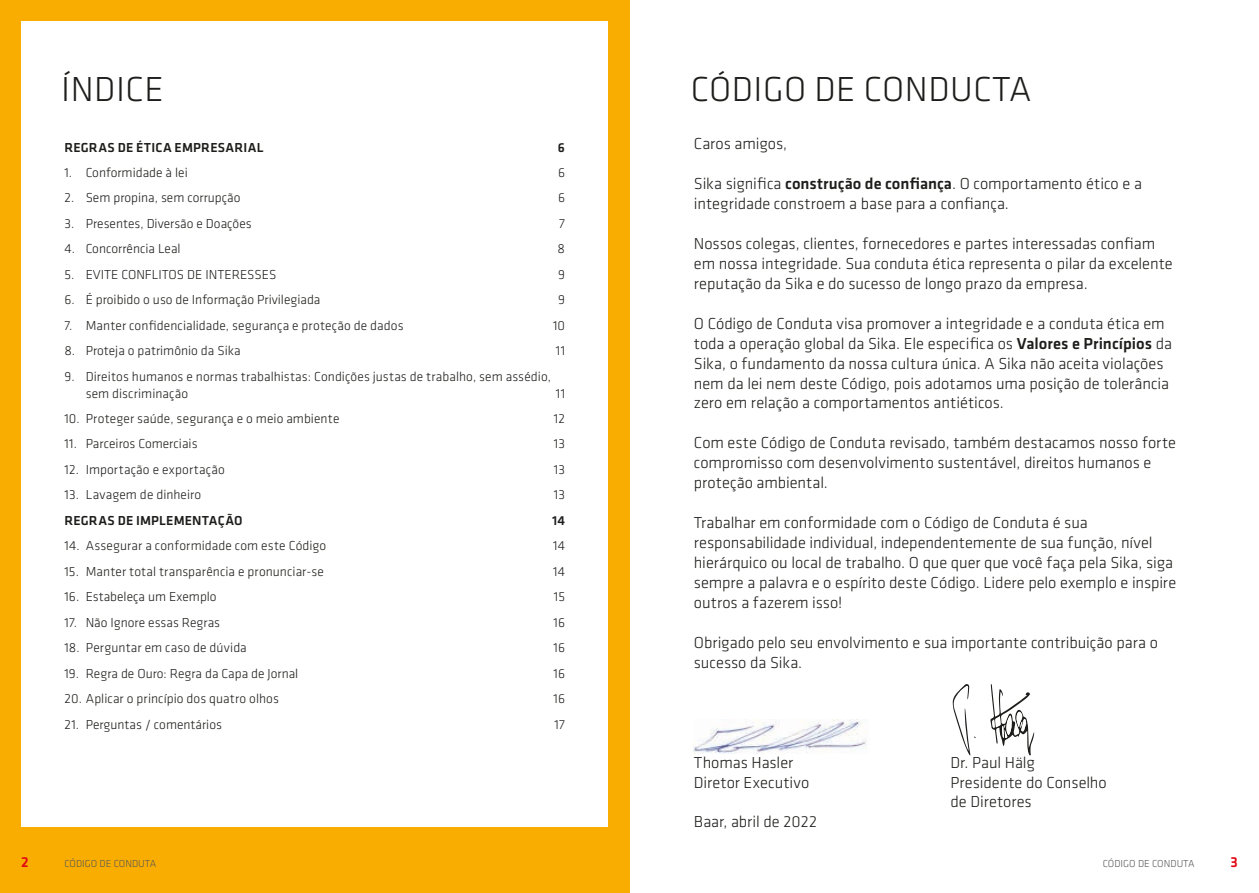
<style>
.page{position:relative;width:1259px;height:893px;background:#fff}
.page>*{position:absolute;margin:0;border:0;box-sizing:border-box;transform-origin:0 0}
.SI_Klavica_HL2{font:300 36px "Klavika";letter-spacing:.015em;color:#1d1d1b}
.SI_Klavika_copy{font:300 16.5px/20px "Klavika";letter-spacing:-.005em;color:#1d1d1b}
.t1{font:500 15px "Klavika";color:#e30614}
.SI_Klavika_copy-2{font:300 13.5px/17px "Klavika";color:#1d1d1b}
.SI_Klavika_copy-3{font:500 13.5px "Klavika";letter-spacing:.02em;color:#1d1d1b}
.t2{font:300 10.5px "Klavika";color:#575756}
.s1{font-weight:500}
</style>
<div class="page">
<div style="left:0;top:0;width:629px;height:893px;background:#f9ad01"></div>
<div style="left:21px;top:21px;width:587px;height:806px;background:#fff"></div>
<svg style="left:952px;top:684px;width:23px;height:72px"></svg>
<svg style="left:990px;top:684px;width:44px;height:72px"></svg>
<img style="left:694px;top:720px;width:173px;height:33px">
<p class="SI_Klavica_HL2" style="left:61px;top:68px;width:104px">ÍNDICE</p>
<p class="SI_Klavika_copy-3" style="left:64px;top:138px;width:201px">REGRAS DE ÉTICA EMPRESARIAL</p>
<p class="SI_Klavika_copy-3" style="left:558px;top:138px;width:9px">6</p>
<p class="SI_Klavika_copy-2" style="left:64px;top:164px;width:125px">1. Conformidade à lei</p>
<p class="SI_Klavika_copy-2" style="left:558px;top:164px;width:8px">6</p>
<p class="SI_Klavika_copy-2" style="left:64px;top:189px;width:178px">2. Sem propina, sem corrupção</p>
<p class="SI_Klavika_copy-2" style="left:558px;top:189px;width:8px">6</p>
<p class="SI_Klavika_copy-2" style="left:64px;top:215px;width:189px">3. Presentes, Diversão e Doações</p>
<p class="SI_Klavika_copy-2" style="left:559px;top:215px;width:7px">7</p>
<p class="SI_Klavika_copy-2" style="left:64px;top:240px;width:118px">4. Concorrência Leal</p>
<p class="SI_Klavika_copy-2" style="left:557px;top:240px;width:9px">8</p>
<p class="SI_Klavika_copy-2" style="left:64px;top:266px;width:213px">5. EVITE CONFLITOS DE INTERESSES</p>
<p class="SI_Klavika_copy-2" style="left:558px;top:266px;width:8px">9</p>
<p class="SI_Klavika_copy-2" style="left:64px;top:291px;width:258px">6. É proibido o uso de Informação Privilegiada</p>
<p class="SI_Klavika_copy-2" style="left:558px;top:291px;width:8px">9</p>
<p class="SI_Klavika_copy-2" style="left:64px;top:317px;width:341px">7. Manter confidencialidade, segurança e proteção de dados</p>
<p class="SI_Klavika_copy-2" style="left:553px;top:317px;width:14px">10</p>
<p class="SI_Klavika_copy-2" style="left:64px;top:342px;width:178px">8. Proteja o patrimônio da Sika</p>
<p class="SI_Klavika_copy-2" style="left:556px;top:342px;width:11px">11</p>
<p class="SI_Klavika_copy-2" style="left:86px;top:367px;width:467px;text-indent:-21px">9. Direitos humanos e normas trabalhistas: Condições justas de trabalho, sem assédio, sem discriminação</p>
<p class="SI_Klavika_copy-2" style="left:556px;top:384px;width:11px">11</p>
<p class="SI_Klavika_copy-2" style="left:64px;top:410px;width:277px">10. Proteger saúde, segurança e o meio ambiente</p>
<p class="SI_Klavika_copy-2" style="left:554px;top:410px;width:13px">12</p>
<p class="SI_Klavika_copy-2" style="left:64px;top:435px;width:135px">11. Parceiros Comerciais</p>
<p class="SI_Klavika_copy-2" style="left:554px;top:435px;width:13px">13</p>
<p class="SI_Klavika_copy-2" style="left:64px;top:461px;width:162px">12. Importação e exportação</p>
<p class="SI_Klavika_copy-2" style="left:554px;top:461px;width:13px">13</p>
<p class="SI_Klavika_copy-2" style="left:64px;top:486px;width:138px">13. Lavagem de dinheiro</p>
<p class="SI_Klavika_copy-2" style="left:554px;top:486px;width:13px">13</p>
<p class="SI_Klavika_copy-3" style="left:64px;top:511px;width:180px">REGRAS DE IMPLEMENTAÇÃO</p>
<p class="SI_Klavika_copy-3" style="left:552px;top:511px;width:15px">14</p>
<p class="SI_Klavika_copy-2" style="left:64px;top:537px;width:263px">14. Assegurar a conformidade com este Código</p>
<p class="SI_Klavika_copy-2" style="left:553px;top:537px;width:14px">14</p>
<p class="SI_Klavika_copy-2" style="left:64px;top:563px;width:261px">15. Manter total transparência e pronunciar-se</p>
<p class="SI_Klavika_copy-2" style="left:553px;top:563px;width:14px">14</p>
<p class="SI_Klavika_copy-2" style="left:64px;top:588px;width:154px">16. Estabeleça um Exemplo</p>
<p class="SI_Klavika_copy-2" style="left:554px;top:588px;width:13px">15</p>
<p class="SI_Klavika_copy-2" style="left:64px;top:614px;width:157px">17. Não Ignore essas Regras</p>
<p class="SI_Klavika_copy-2" style="left:553px;top:614px;width:13px">16</p>
<p class="SI_Klavika_copy-2" style="left:64px;top:639px;width:184px">18. Perguntar em caso de dúvida</p>
<p class="SI_Klavika_copy-2" style="left:553px;top:639px;width:13px">16</p>
<p class="SI_Klavika_copy-2" style="left:64px;top:664px;width:235px">19. Regra de Ouro: Regra da Capa de Jornal</p>
<p class="SI_Klavika_copy-2" style="left:553px;top:664px;width:13px">16</p>
<p class="SI_Klavika_copy-2" style="left:64px;top:690px;width:216px">20. Aplicar o princípio dos quatro olhos</p>
<p class="SI_Klavika_copy-2" style="left:553px;top:690px;width:13px">16</p>
<p class="SI_Klavika_copy-2" style="left:64px;top:715px;width:159px">21. Perguntas / comentários</p>
<p class="SI_Klavika_copy-2" style="left:554px;top:715px;width:12px">17</p>
<p class="SI_Klavica_HL2" style="left:690px;top:68px;width:342px">CÓDIGO DE CONDUCTA</p>
<p class="SI_Klavika_copy" style="left:694px;top:133px;width:95px">Caros amigos,</p>
<p class="SI_Klavika_copy" style="left:694px;top:173px;width:449px">Sika significa <span class="s1">construção de confiança</span>. O comportamento ético e a integridade constroem a base para a confiança.</p>
<p class="SI_Klavika_copy" style="left:694px;top:233px;width:480px">Nossos colegas, clientes, fornecedores e partes interessadas confiam em nossa integridade. Sua conduta ética representa o pilar da excelente reputação da Sika e do sucesso de longo prazo da empresa.</p>
<p class="SI_Klavika_copy" style="left:694px;top:313px;width:479px">O Código de Conduta visa promover a integridade e a conduta ética em toda a operação global da Sika. Ele especifica os <span class="s1">Valores e Princípios</span> da Sika, o fundamento da nossa cultura única. A Sika não aceita violações nem da lei nem deste Código, pois adotamos uma posição de tolerância zero em relação a comportamentos antiéticos.</p>
<p class="SI_Klavika_copy" style="left:694px;top:433px;width:484px">Com este Código de Conduta revisado, também destacamos nosso forte compromisso com desenvolvimento sustentável, direitos humanos e proteção ambiental.</p>
<p class="SI_Klavika_copy" style="left:694px;top:513px;width:484px">Trabalhar em conformidade com o Código de Conduta é sua responsabilidade individual, independentemente de sua função, nível hierárquico ou local de trabalho. O que quer que você faça pela Sika, siga sempre a palavra e o espírito deste Código. Lidere pelo exemplo e inspire outros a fazerem isso!</p>
<p class="SI_Klavika_copy" style="left:694px;top:632px;width:465px">Obrigado pelo seu envolvimento e sua importante contribuição para o sucesso da Sika.</p>
<p class="SI_Klavika_copy" style="left:694px;top:752px;width:101px">Thomas Hasler</p>
<p class="SI_Klavika_copy" style="left:950px;top:752px;width:86px">Dr. Paul Hälg</p>
<p class="SI_Klavika_copy" style="left:694px;top:772px;width:117px">Diretor Executivo</p>
<p class="SI_Klavika_copy" style="left:950px;top:772px;width:158px">Presidente do Conselho de Diretores</p>
<p class="SI_Klavika_copy" style="left:694px;top:812px;width:125px">Baar, abril de 2022</p>
<p class="t1" style="left:21px;top:852px;width:9px">2</p>
<p class="t2" style="left:64px;top:857px;width:93px">CÓDIGO DE CONDUTA</p>
<p class="t2" style="left:1102px;top:857px;width:93px">CÓDIGO DE CONDUTA</p>
<p class="t1" style="left:1230px;top:852px;width:9px">3</p>
</div>
